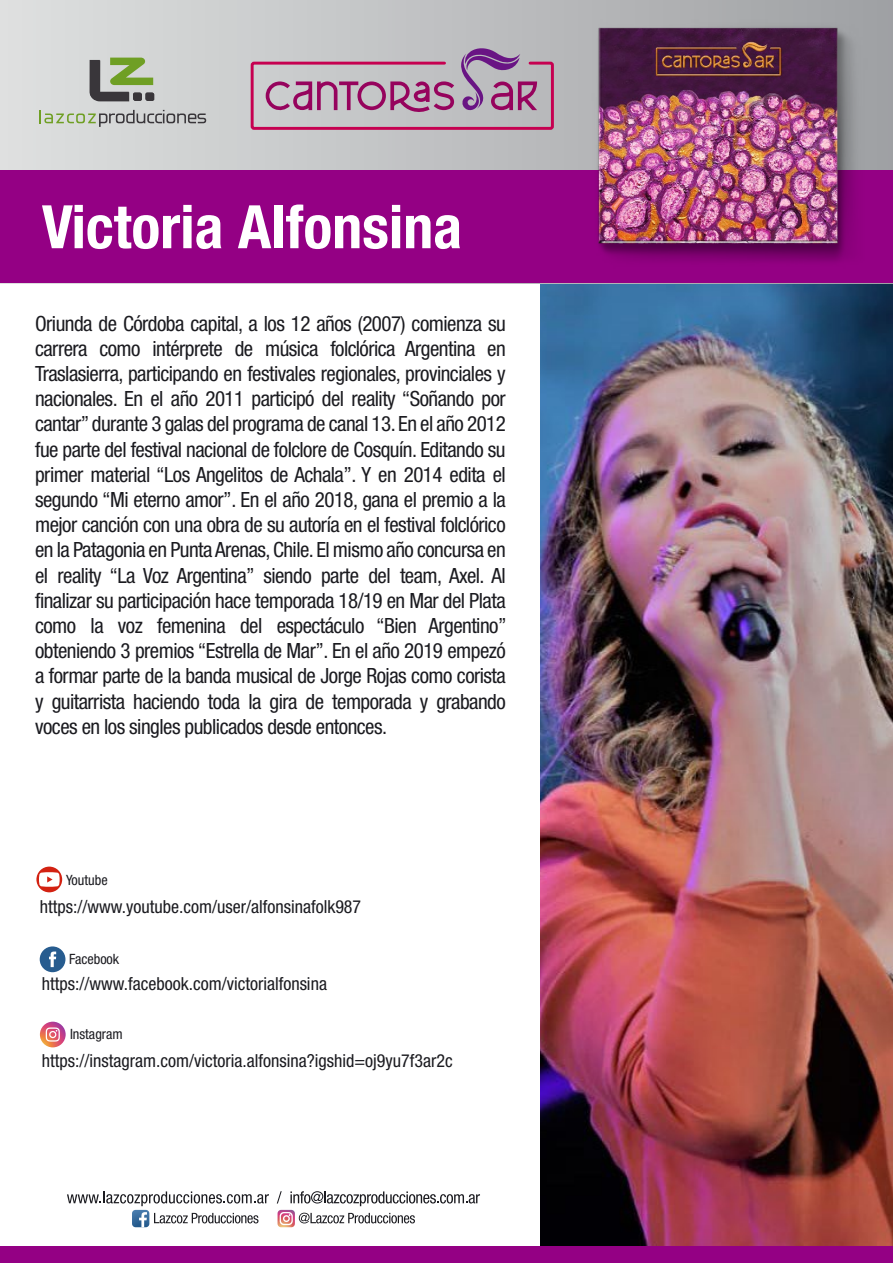
<style>
.page{position:relative;width:893px;height:1263px;background:#fff}
.page>*{position:absolute;margin:0;border:0;box-sizing:border-box;transform-origin:0 0}
.t1{font:700 condensed 60px "Helvetica Neue";color:#fff}
.t2{font:condensed 21px/25.2px "Helvetica Neue";letter-spacing:-.025em;color:#1b1b20;text-align:justify}
.t3{font:condensed 18px "Helvetica Neue";color:#1b1b20}
.t4{font:condensed 14.25px "Helvetica Neue";color:#1b1b20}
</style>
<div class="page">
<img style="left:541px;top:284px;width:352px;height:962px">
<svg style="left:0;top:0;width:893px;height:284px;background:#cbcdce"></svg>
<div style="left:0;top:170px;width:893px;height:113px;background:#940084"></div>
<div style="left:146px;top:93px;width:8px;height:8px;background:#39363a;border-radius:2px"></div>
<svg style="left:39px;top:110px;width:167px;height:17px;background:#b4b9b0"></svg>
<svg style="left:90px;top:58px;width:63px;height:43px;background:#8e9c7b"></svg>
<div style="left:133px;top:92px;width:9px;height:8px;background:#39363a;border-radius:2px"></div>
<div style="left:145px;top:92px;width:9px;height:8px;background:#39363a;border-radius:2px"></div>
<svg style="left:277px;top:1191px;width:203px;height:36px"></svg>
<svg style="left:67px;top:1191px;width:202px;height:36px"></svg>
<svg style="left:266px;top:81px;width:188px;height:32px;background:#b585a4"></svg>
<svg style="left:461px;top:48px;width:76px;height:63px;background:#a785a6"></svg>
<div style="left:251px;top:62px;width:303px;height:68px;border:3px solid #c60050;border-radius:2px"></div>
<img style="left:539px;top:0;width:354px;height:261px">
<div style="left:0;top:1246px;width:893px;height:17px;background:#940084"></div>
<div style="left:40px;top:946px;width:25px;height:26px;background:#275c8f;border-radius:50%"></div>
<svg style="left:49px;top:951px;width:7px;height:16px"></svg>
<svg style="left:40px;top:1022px;width:26px;height:25px"></svg>
<svg style="left:46px;top:1027px;width:14px;height:14px"></svg>
<svg style="left:36px;top:866px;width:26px;height:26px"></svg>
<svg style="left:39px;top:872px;width:21px;height:15px"></svg>
<h1 class="t1" style="left:42px;top:191px;width:422px">Victoria Alfonsina</h1>
<p class="t2" style="left:35px;top:310px;width:473px">Oriunda de Córdoba capital, a los 12 años (2007) comienza su carrera como intérprete de música folclórica Argentina en Traslasierra, participando en festivales regionales, provinciales y nacionales. En el año 2011 participó del reality “Soñando por cantar” durante 3 galas del programa de canal 13. En el año 2012 fue parte del festival nacional de folclore de Cosquín. Editando su primer material “Los Angelitos de Achala”. Y en 2014 edita el segundo “Mi eterno amor”. En el año 2018, gana el premio a la mejor canción con una obra de su autoría en el festival folclórico en la Patagonia en Punta Arenas, Chile. El mismo año concursa en el reality “La Voz Argentina” siendo parte del team, Axel. Al finalizar su participación hace temporada 18/19 en Mar del Plata como la voz femenina del espectáculo “Bien Argentino” obteniendo 3 premios “Estrella de Mar”. En el año 2019 empezó a formar parte de la banda musical de Jorge Rojas como corista y guitarrista haciendo toda la gira de temporada y grabando voces en los singles publicados desde entonces.</p>
<p class="t4" style="left:66px;top:871px;width:43px">Youtube</p>
<p class="t3" style="left:40px;top:896px;width:323px">https://www.youtube.com/user/alfonsinafolk987</p>
<p class="t4" style="left:69px;top:951px;width:52px">Facebook</p>
<p class="t3" style="left:42px;top:973px;width:287px">https://www.facebook.com/victorialfonsina</p>
<p class="t4" style="left:70px;top:1026px;width:54px">Instagram</p>
<p class="t3" style="left:42px;top:1050px;width:413px">https://instagram.com/victoria.alfonsina?igshid=oj9yu7f3ar2c</p>
</div>
